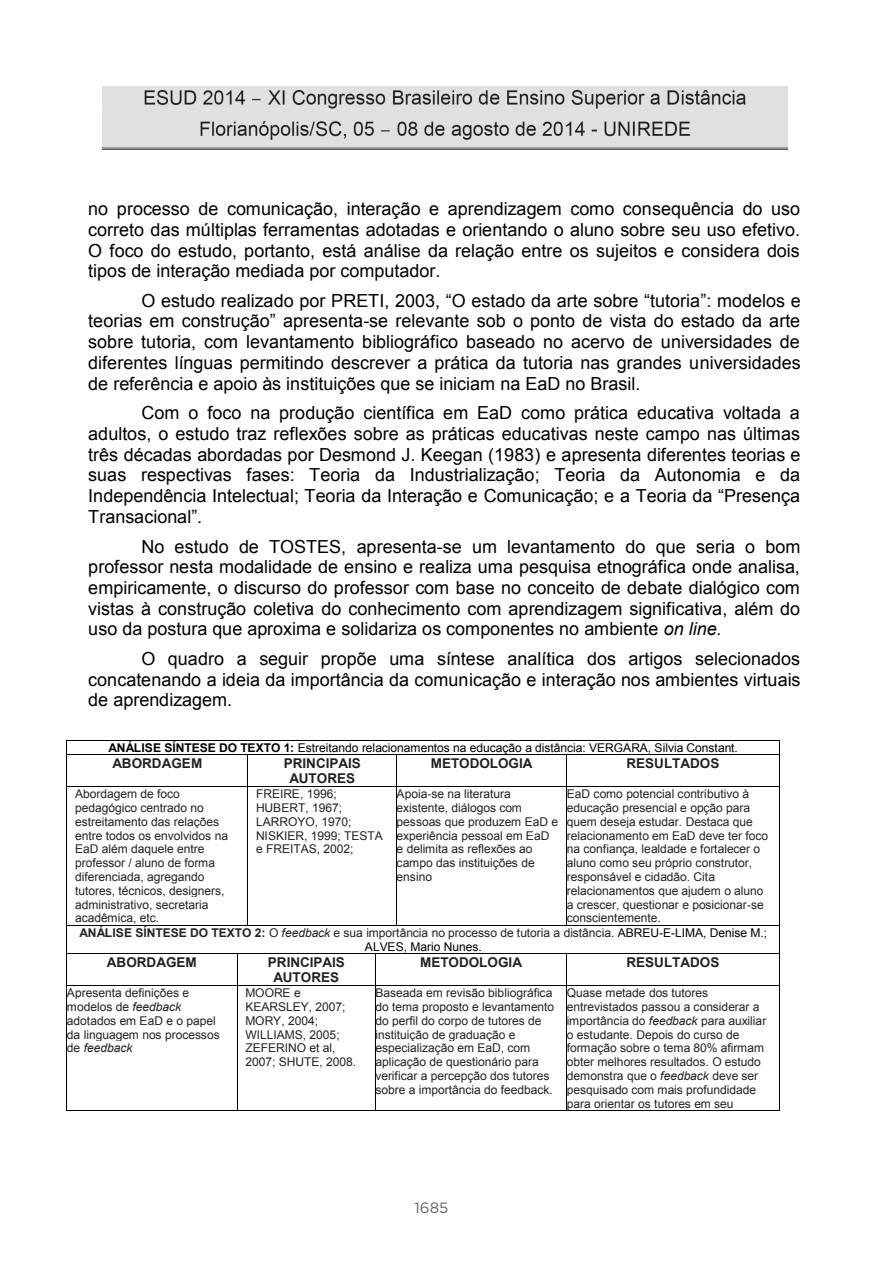
<style>
.page{position:relative;width:893px;height:1263px;background:#fff}
.page>*{position:absolute;margin:0;border:0;box-sizing:border-box;transform-origin:0 0}
.t1{font:18px/20.7px "Arial";color:#000;text-align:justify}
.t2{font:18px/20.7px "Arial";color:#000}
.t3{font:15px "Gotham";color:#636366}
.t4{font:700 13.5px/15.5px "Arial";color:#222;text-align:center}
.t5{font:12px/13.8px "Arial";letter-spacing:-.005em;color:#222}
.t6{font:12px "Arial";letter-spacing:-.005em;color:#000}
.s1{font-style:inherit}
.s2{font-style:italic}
.s3{font-weight:700}
.s4{color:#000}
</style>
<div class="page">
<img style="left:102px;top:86px;width:685px;height:64px">
<hr style="left:67px;top:740px;width:712px;height:1px;background:#000">
<hr style="left:67px;top:754px;width:180px;height:1px;background:#000">
<hr style="left:248px;top:754px;width:148px;height:1px;background:#000">
<hr style="left:397px;top:754px;width:169px;height:1px;background:#000">
<hr style="left:567px;top:754px;width:212px;height:1px;background:#000">
<svg style="left:779px;top:740px;width:1px;height:15px"></svg>
<hr style="left:67px;top:755px;width:1px;height:31px;background:#000">
<hr style="left:247px;top:755px;width:1px;height:31px;background:#000">
<hr style="left:396px;top:755px;width:1px;height:31px;background:#000">
<hr style="left:566px;top:755px;width:1px;height:31px;background:#000">
<hr style="left:779px;top:755px;width:1px;height:31px;background:#000">
<hr style="left:67px;top:786px;width:180px;height:1px;background:#000">
<hr style="left:248px;top:786px;width:148px;height:1px;background:#000">
<hr style="left:397px;top:786px;width:169px;height:1px;background:#000">
<hr style="left:567px;top:786px;width:212px;height:1px;background:#000">
<hr style="left:67px;top:787px;width:1px;height:138px;background:#000">
<hr style="left:247px;top:787px;width:1px;height:138px;background:#000">
<hr style="left:396px;top:787px;width:1px;height:138px;background:#000">
<hr style="left:566px;top:787px;width:1px;height:138px;background:#000">
<hr style="left:779px;top:787px;width:1px;height:138px;background:#000">
<hr style="left:67px;top:925px;width:180px;height:1px;background:#000">
<hr style="left:248px;top:925px;width:148px;height:1px;background:#000">
<hr style="left:397px;top:925px;width:169px;height:1px;background:#000">
<hr style="left:567px;top:925px;width:212px;height:1px;background:#000">
<hr style="left:67px;top:953px;width:170px;height:1px;background:#000">
<hr style="left:237px;top:953px;width:138px;height:1px;background:#000">
<hr style="left:376px;top:953px;width:190px;height:1px;background:#000">
<hr style="left:567px;top:953px;width:212px;height:1px;background:#000">
<svg style="left:779px;top:925px;width:1px;height:29px"></svg>
<hr style="left:67px;top:954px;width:1px;height:31px;background:#000">
<hr style="left:237px;top:954px;width:1px;height:31px;background:#000">
<hr style="left:375px;top:954px;width:1px;height:31px;background:#000">
<hr style="left:566px;top:954px;width:1px;height:31px;background:#000">
<hr style="left:779px;top:954px;width:1px;height:31px;background:#000">
<hr style="left:67px;top:985px;width:170px;height:1px;background:#000">
<hr style="left:237px;top:985px;width:138px;height:1px;background:#000">
<hr style="left:376px;top:985px;width:190px;height:1px;background:#000">
<hr style="left:567px;top:985px;width:212px;height:1px;background:#000">
<hr style="left:67px;top:986px;width:1px;height:124px;background:#000">
<hr style="left:67px;top:1110px;width:170px;height:1px;background:#000">
<hr style="left:237px;top:986px;width:1px;height:124px;background:#000">
<hr style="left:237px;top:1110px;width:138px;height:1px;background:#000">
<hr style="left:375px;top:986px;width:1px;height:124px;background:#000">
<hr style="left:376px;top:1110px;width:190px;height:1px;background:#000">
<hr style="left:566px;top:986px;width:1px;height:124px;background:#000">
<hr style="left:567px;top:1110px;width:212px;height:1px;background:#000">
<hr style="left:779px;top:986px;width:1px;height:124px;background:#000">
<p class="t1" style="left:88px;top:199px;width:713px">no processo de comunicação, interação e aprendizagem como consequência do uso correto das múltiplas ferramentas adotadas e orientando o aluno sobre seu uso efetivo.<br>O foco do estudo, portanto, está análise da relação entre os sujeitos e considera dois tipos de interação mediada por computador.</p>
<p class="t1" style="left:88px;top:290px;width:714px;text-indent:53px">O estudo realizado por PRETI, 2003, <span class="s1">―O estado da arte sobre ―tutoria‖: modelos e </span>teorias em construção<span class="s1">‖</span> apresenta-se relevante sob o ponto de vista do estado da arte sobre tutoria, com levantamento bibliográfico baseado no acervo de universidades de diferentes línguas permitindo descrever a prática da tutoria nas grandes universidades de referência e apoio às instituições que se iniciam na EaD no Brasil.</p>
<p class="t1" style="left:88px;top:403px;width:714px;text-indent:53px">Com o foco na produção científica em EaD como prática educativa voltada a adultos, o estudo traz reflexões sobre as práticas educativas neste campo nas últimas três décadas abordadas por Desmond J. Keegan (1983) e apresenta diferentes teorias e suas respectivas fases: Teoria da Industrialização; Teoria da Autonomia e da</p>
<h1 class="t2" style="left:88px;top:486px;width:713px">Independência Intelectual; Teoria da Interação e Comunicação; e a Teoria da ―Presença<br>Transacional‖.</h1>
<p class="t1" style="left:88px;top:536px;width:714px;text-indent:53px">No estudo de TOSTES, apresenta-se um levantamento do que seria o bom professor nesta modalidade de ensino e realiza uma pesquisa etnográfica onde analisa, empiricamente, o discurso do professor com base no conceito de debate dialógico com vistas à construção coletiva do conhecimento com aprendizagem significativa, além do uso da postura que aproxima e solidariza os componentes no ambiente <span class="s2">on line.</span></p>
<h1 class="t1" style="left:88px;top:648px;width:714px;text-indent:53px">O quadro a seguir propõe uma síntese analítica dos artigos selecionados concatenando a ideia da importância da comunicação e interação nos ambientes virtuais de aprendizagem.</h1>
<p class="t6" style="left:108px;top:740px;width:631px"><span class="s3">ANÁLISE SÍNTESE DO TEXTO 1:</span> Estreitando relacionamentos na educação a distância: VERGARA, Silvia Constant.</p>
<p class="t4" style="left:112px;top:756px;width:91px">ABORDAGEM</p>
<p class="t4" style="left:284px;top:756px;width:79px">PRINCIPAIS<br>AUTORES</p>
<p class="t4" style="left:431px;top:756px;width:104px">METODOLOGIA</p>
<p class="t4" style="left:627px;top:756px;width:94px">RESULTADOS</p>
<p class="t5" style="left:75px;top:787px;width:154px">Abordagem de foco pedagógico centrado no estreitamento das relações entre todos os envolvidos na<br>EaD além daquele entre professor / aluno de forma diferenciada, agregando tutores, técnicos, designers, administrativo, secretaria acadêmica, etc.</p>
<p class="t5" style="left:256px;top:787px;width:128px">FREIRE, 1996;<br>HUBERT, 1967;<br>LARROYO, 1970;<br>NISKIER, 1999; TESTA e FREITAS, 2002;</p>
<p class="t5" style="left:397px;top:787px;width:163px">Apoia-se na literatura existente, diálogos com pessoas que produzem EaD e experiência pessoal em EaD e delimita as reflexões ao campo das instituições de ensino</p>
<p class="t5" style="left:567px;top:787px;width:184px">EaD como potencial contributivo à</p>
<p class="t5" style="left:567px;top:801px;width:185px">educação presencial e opção para</p>
<p class="t5" style="left:567px;top:815px;width:188px">quem deseja estudar. Destaca que</p>
<p class="t5" style="left:567px;top:828px;width:203px">relacionamento em EaD deve ter foco</p>
<p class="t5" style="left:567px;top:842px;width:195px">na confiança, lealdade e fortalecer o</p>
<p class="t5" style="left:567px;top:856px;width:187px">aluno como seu próprio construtor,</p>
<p class="t5" style="left:567px;top:870px;width:150px">responsável e cidadão. Cita</p>
<p class="t5" style="left:567px;top:884px;width:198px">relacionamentos que ajudem o aluno</p>
<p class="t5" style="left:567px;top:897px;width:198px">a crescer, questionar e posicionar-se</p>
<p class="t5" style="left:567px;top:911px;width:96px">conscientemente.</p>
<p class="t5" style="left:79px;top:926px;width:689px"><span class="s3">ANÁLISE SÍNTESE DO TEXTO 2:</span> O <span class="s2">feedback</span> e sua importância no processo de tutoria a distância. <span class="s4">ABREU-E-LIMA, Denise M.;</span></p>
<p class="t6" style="left:365px;top:939px;width:118px">ALVES, Mario Nunes.</p>
<p class="t4" style="left:107px;top:954px;width:91px">ABORDAGEM</p>
<p class="t4" style="left:268px;top:954px;width:79px">PRINCIPAIS<br>AUTORES</p>
<p class="t4" style="left:420px;top:954px;width:104px">METODOLOGIA</p>
<p class="t4" style="left:627px;top:954px;width:94px">RESULTADOS</p>
<p class="t5" style="left:67px;top:986px;width:154px">Apresenta definições e modelos de <span class="s2">feedback </span>adotados em EaD e o papel da linguagem nos processos de <span class="s2">feedback</span></p>
<p class="t5" style="left:245px;top:986px;width:112px">MOORE e<br>KEARSLEY, 2007;<br>MORY, 2004;<br>WILLIAMS, 2005;<br>ZEFERINO et al,<br>2007; SHUTE, 2008.</p>
<p class="t5" style="left:375px;top:986px;width:180px">Baseada em revisão bibliográfica do tema proposto e levantamento do perfil do corpo de tutores de instituição de graduação e especialização em EaD, com aplicação de questionário para verificar a percepção dos tutores sobre a importância do feedback.</p>
<p class="t5" style="left:567px;top:986px;width:201px">Quase metade dos tutores entrevistados passou a considerar a importância do <span class="s2">feedback</span> para auxiliar o estudante. Depois do curso de formação sobre o tema 80% afirmam obter melhores resultados. O estudo demonstra que o <span class="s2">feedback</span> deve ser pesquisado com mais profundidade para orientar os tutores em seu</p>
<p class="t3" style="left:415px;top:1197px;width:35px">1685</p>
</div>
